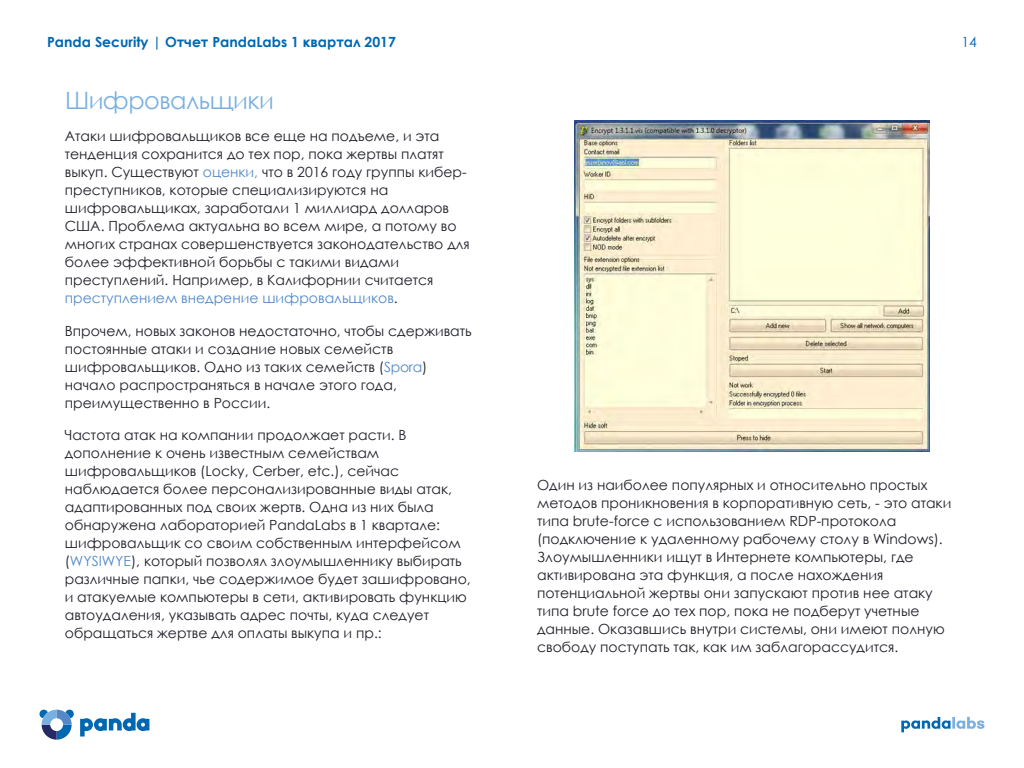
<style>
.page{position:relative;width:1024px;height:768px;background:#fff}
.page>*{position:absolute;margin:0;border:0;box-sizing:border-box;transform-origin:0 0}
.t1{font:24px "Century Gothic";letter-spacing:-.02em;color:#7ab0e0}
.t2{font:14px/18px "Century Gothic";color:#1f2029}
.t3{font:700 14px "Century Gothic";color:#0067b1}
.t4{font:14px "Century Gothic";color:#0067b1}
.s1{color:#0067b0}
.s2{color:#5488c7}
</style>
<div class="page">
<svg style="left:901px;top:717px;width:83px;height:15px"></svg>
<svg style="left:40px;top:710px;width:34px;height:30px"></svg>
<svg style="left:80px;top:713px;width:69px;height:24px"></svg>
<img style="left:574px;top:120px;width:356px;height:331px">
<p class="t3" style="left:47px;top:31px;width:350px">Panda <span class="s1">Security</span> | Отчет PandaLabs 1 квартал 2017</p>
<p class="t4" style="left:961px;top:32px;width:17px">14</p>
<h1 class="t1" style="left:65px;top:84px;width:210px">Шифровальщики</h1>
<p class="t2" style="left:65px;top:127px;width:406px">Атаки шифровальщиков все еще на подъеме, и эта тенденция сохранится до тех пор, пока жертвы платят выкуп. Существуют <span class="s2">оценки,</span> что в 2016 году группы кибер&shy;преступников, которые специализируются на шифровальщиках, заработали 1 миллиард долларов США. Проблема актуальна во всем мире, а потому во многих странах совершенствуется законодательство для более эффективной борьбы с такими видами преступлений. Например, в Калифорнии считается <span class="s2">преступлением внедрение шифровальщиков</span>.</p>
<p class="t2" style="left:65px;top:322px;width:408px">Впрочем, новых законов недостаточно, чтобы сдерживать постоянные атаки и создание новых семейств шифровальщиков. Одно из таких семейств (<span class="s2">Spora</span>) начало распространяться в начале этого года, преимущественно в России.</p>
<p class="t2" style="left:65px;top:426px;width:407px">Частота атак на компании продолжает расти. В дополнение к очень известным семействам шифровальщиков (Locky, Cerber, etc.), сейчас наблюдается более персонализированные виды атак, адаптированных под своих жертв. Одна из них была обнаружена лабораторией PandaLabs в 1 квартале: шифровальщик со своим собственным интерфейсом (<span class="s2">WYSIWYE</span>), который позволял злоумышленнику выбирать различные папки, чье содержимое будет зашифровано, и атакуемые компьютеры в сети, активировать функцию автоудаления, указывать адрес почты, куда следует обращаться жертве для оплаты выкупа и пр.:</p>
<p class="t2" style="left:537px;top:476px;width:416px">Один из наиболее популярных и относительно простых методов проникновения в корпоративную сеть, - это атаки типа brute-force с использованием RDP-протокола (подключение к удаленному рабочему столу в Windows).<br>Злоумышленники ищут в Интернете компьютеры, где активирована эта функция, а после нахождения потенциальной жертвы они запускают против нее атаку типа brute force до тех пор, пока не подберут учетные данные. Оказавшись внутри системы, они имеют полную свободу поступать так, как им заблагорассудится.</p>
</div>
